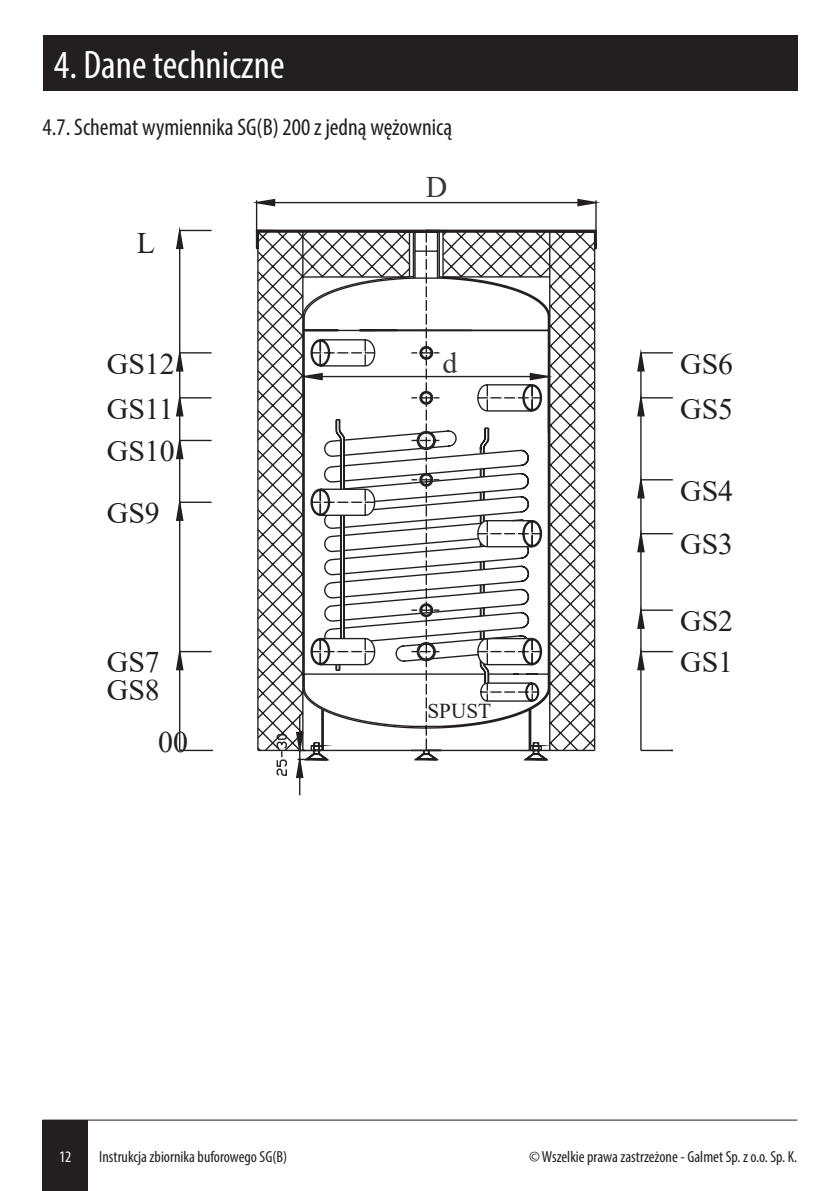
<style>
.page{position:relative;width:840px;height:1191px;background:#fff}
.page>*{position:absolute;margin:0;border:0;box-sizing:border-box;transform-origin:0 0}
.t1{font:condensed 40px "Myriad Pro";color:#fff}
.t2{font:29.8px "Times New Roman";color:#231f20}
.t3{font:29.8px "Times New Roman";color:#383839}
.t4{font:condensed 24px "Myriad Pro";color:#231f20}
.t5{font:21.2px "Times New Roman";color:#231f20}
.t6{font:condensed 16px "Myriad Pro";color:#231f20}
.t7{font:condensed 16px "Myriad Pro";color:#fff}
</style>
<div class="page">
<hr style="left:43px;top:1119px;width:754px;height:1px;background:#231f20">
<div style="left:43px;top:1120px;width:45px;height:71px;background:#231f20"></div>
<div style="left:43px;top:35px;width:754px;height:56px;background:#231f20"></div>
<svg style="left:179px;top:229px;width:494px;height:523px"></svg>
<svg style="left:255px;top:201px;width:342px;height:180px"></svg>
<svg style="left:253px;top:198px;width:23px;height:9px"></svg>
<svg style="left:576px;top:198px;width:24px;height:9px"></svg>
<svg style="left:176px;top:226px;width:8px;height:24px"></svg>
<svg style="left:176px;top:344px;width:8px;height:28px"></svg>
<svg style="left:176px;top:494px;width:8px;height:28px"></svg>
<svg style="left:176px;top:643px;width:8px;height:28px"></svg>
<svg style="left:636px;top:344px;width:9px;height:28px"></svg>
<svg style="left:636px;top:389px;width:9px;height:28px"></svg>
<svg style="left:636px;top:471px;width:9px;height:28px"></svg>
<svg style="left:636px;top:525px;width:9px;height:28px"></svg>
<svg style="left:636px;top:602px;width:9px;height:28px"></svg>
<svg style="left:636px;top:643px;width:9px;height:28px"></svg>
<hr style="left:179px;top:248px;width:1px;height:502px;background:#231f20">
<hr style="left:640px;top:371px;width:1px;height:379px;background:#231f20">
<hr style="left:179px;top:440px;width:32px;height:1px;background:#231f20">
<svg style="left:176px;top:432px;width:8px;height:28px"></svg>
<hr style="left:179px;top:397px;width:32px;height:1px;background:#231f20">
<svg style="left:176px;top:389px;width:8px;height:28px"></svg>
<svg style="left:378px;top:741px;width:214px;height:20px"></svg>
<svg style="left:269px;top:713px;width:103px;height:83px"></svg>
<h1 class="t1" style="left:54px;top:41px;width:232px">4. Dane techniczne</h1>
<h3 class="t4" style="left:43px;top:113px;width:411px">4.7. Schemat wymiennika SG(B) 200 z jedną wężownicą</h3>
<h2 class="t2" style="left:137px;top:222px;width:20px">L</h2>
<h2 class="t2" style="left:107px;top:342px;width:69px">GS12</h2>
<h2 class="t2" style="left:107px;top:387px;width:68px">GS11</h2>
<h2 class="t2" style="left:107px;top:430px;width:69px">GS10</h2>
<h2 class="t2" style="left:107px;top:492px;width:55px">GS9</h2>
<h2 class="t2" style="left:107px;top:641px;width:55px">GS7</h2>
<h2 class="t2" style="left:107px;top:669px;width:55px">GS8</h2>
<h2 class="t2" style="left:158px;top:721px;width:31px">00</h2>
<h2 class="t3" style="left:425px;top:166px;width:23px">D</h2>
<h2 class="t3" style="left:442px;top:342px;width:16px">d</h2>
<h3 class="t5" style="left:427px;top:696px;width:65px">SPUST</h3>
<h2 class="t2" style="left:679px;top:342px;width:55px">GS6</h2>
<h2 class="t2" style="left:679px;top:387px;width:55px">GS5</h2>
<h2 class="t2" style="left:679px;top:469px;width:55px">GS4</h2>
<h2 class="t2" style="left:679px;top:523px;width:55px">GS3</h2>
<h2 class="t2" style="left:679px;top:600px;width:55px">GS2</h2>
<h2 class="t2" style="left:679px;top:641px;width:55px">GS1</h2>
<p class="t7" style="left:59px;top:1146px;width:14px">12</p>
<p class="t6" style="left:99px;top:1146px;width:189px">Instrukcja zbiornika buforowego SG(B)</p>
<p class="t6" style="left:528px;top:1146px;width:270px">© Wszelkie prawa zastrzeżone - Galmet Sp. z o.o. Sp. K.</p>
</div>
